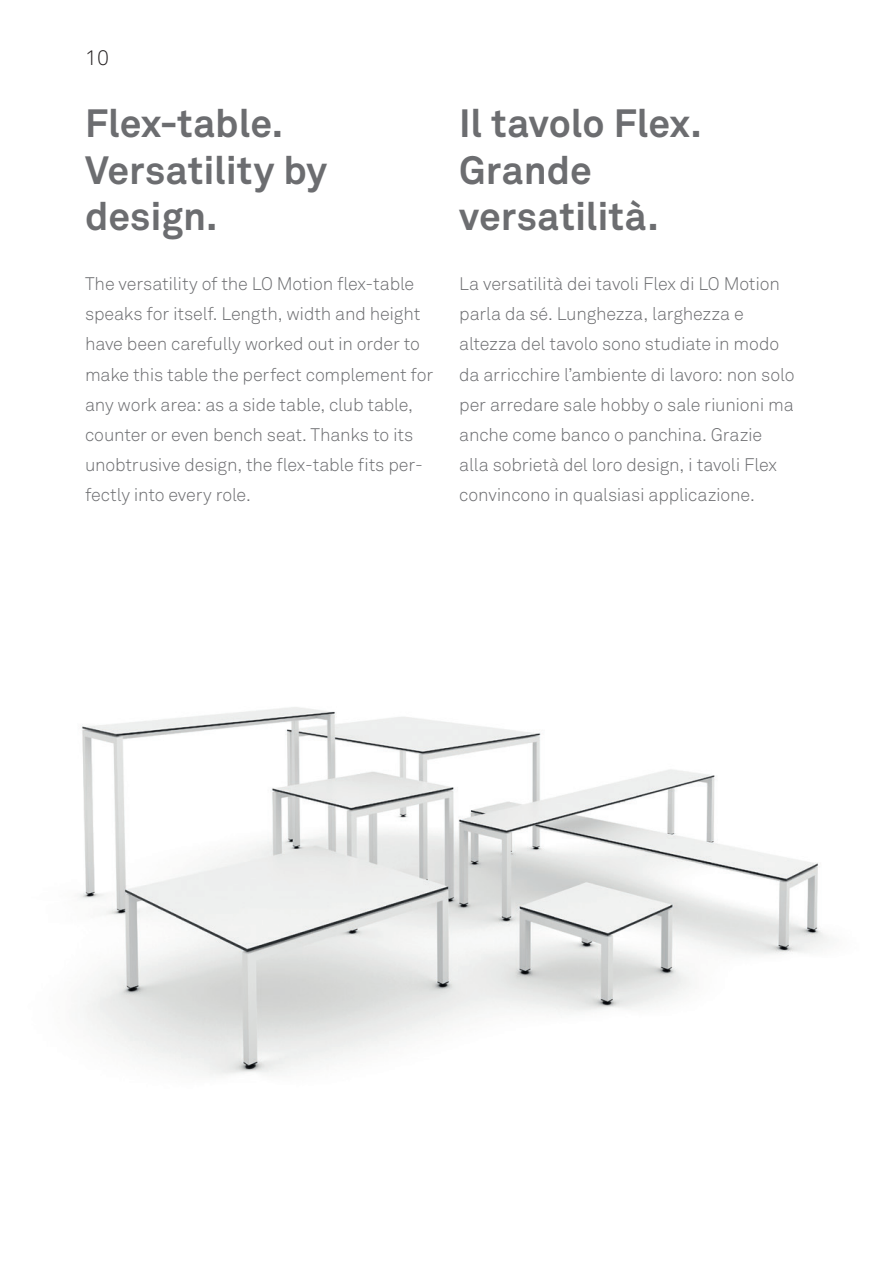
<style>
.page{position:relative;width:893px;height:1263px;background:#fff}
.page>*{position:absolute;margin:0;border:0;box-sizing:border-box;transform-origin:0 0}
.t1{font:700 39px/46.8px "Akkurat Std";color:#6c6d70}
.t2{font:300 21px "Akkurat Std";color:#231f20}
.t3{font:300 18px/30px "Akkurat Std";letter-spacing:-.01em;color:#6c6d70}
</style>
<div class="page">
<img style="left:80px;top:707px;width:749px;height:368px">
<p class="t2" style="left:85px;top:46px;width:25px">10</p>
<h1 class="t1" style="left:85px;top:99px;width:244px">Flex-table.<br>Versatility by design.</h1>
<p class="t3" style="left:85px;top:269px;width:350px">The versatility of the LO Motion flex-table speaks for itself. Length, width and height have been carefully worked out in order to make this table the perfect complement for any work area: as a side table, club table, counter or even bench seat. Thanks to its unobtrusive design, the flex-table fits per&shy;fectly into every role.</p>
<h1 class="t1" style="left:459px;top:99px;width:244px">Il tavolo Flex.<br>Grande versatilità.</h1>
<p class="t3" style="left:459px;top:269px;width:337px">La versatilità dei tavoli Flex di LO Motion parla da sé. Lunghezza, larghezza e altezza del tavolo sono studiate in modo da arricchire l’ambiente di lavoro: non solo per arredare sale hobby o sale riunioni ma anche come banco o panchina. Grazie alla sobrietà del loro design, i tavoli Flex convincono in qualsiasi applicazione.</p>
</div>
